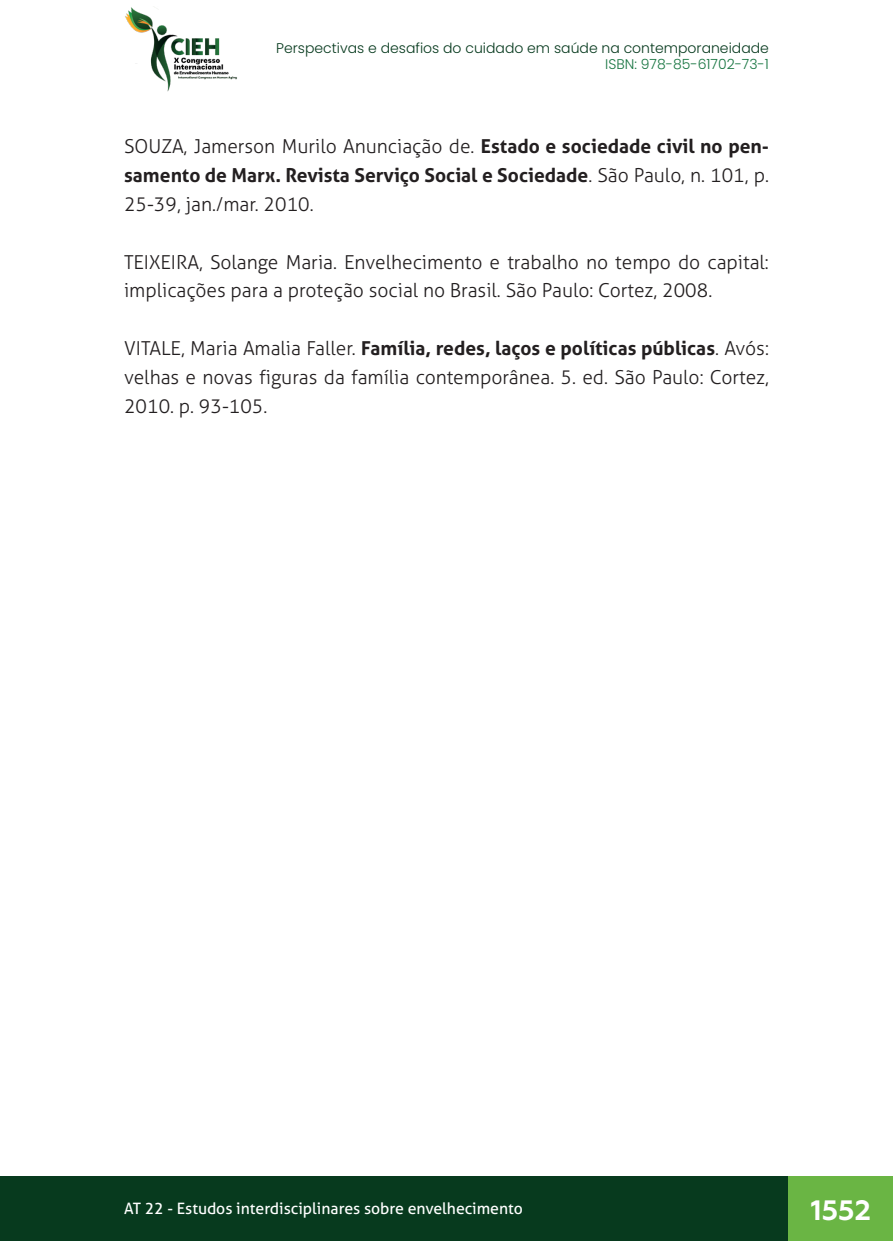
<style>
.page{position:relative;width:893px;height:1241px;background:#fff}
.page>*{position:absolute;margin:0;border:0;box-sizing:border-box;transform-origin:0 0}
.t1{font:700 28px "Geometria";color:#fff}
._12_REFERENCIAS{font:300 19.25px/28.9px "Aller";color:#231f20;text-align:justify}
.t2{font:15.75px "Aller";color:#fff}
.t3{font:300 14px "Poppins";color:#073a1e}
.t4{font:300 14px "Poppins";color:#177541}
.s1{font-weight:700}
</style>
<div class="page">
<div style="left:0;top:1176px;width:893px;height:64px;background:#073a1e"></div>
<div style="left:789px;top:1176px;width:104px;height:64px;background:#6ab544"></div>
<img style="left:125px;top:6px;width:112px;height:86px">
<p class="t3" style="left:276px;top:39px;width:494px">Perspectivas e desafios do cuidado em saúde na contemporaneidade</p>
<p class="t4" style="left:605px;top:56px;width:165px">ISBN: 978-85-61702-73-1</p>
<p class="_12_REFERENCIAS" style="left:124px;top:131px;width:646px">SOUZA, Jamerson Murilo Anunciação de. <span class="s1">Estado e sociedade civil no pen&shy;samento de Marx. Revista Serviço Social e Sociedade</span>. São Paulo, n. 101, p.<br>25-39, jan./mar. 2010.</p>
<p class="_12_REFERENCIAS" style="left:124px;top:247px;width:646px">TEIXEIRA, Solange Maria. Envelhecimento e trabalho no tempo do capital: implicações para a proteção social no Brasil. São Paulo: Cortez, 2008.</p>
<p class="_12_REFERENCIAS" style="left:124px;top:334px;width:646px">VITALE, Maria Amalia Faller. <span class="s1">Família, redes, laços e políticas públicas</span>. Avós: velhas e novas figuras da família contemporânea. 5. ed. São Paulo: Cortez, 2010. p. 93-105.</p>
<p class="t2" style="left:124px;top:1198px;width:400px">AT 22 - Estudos interdisciplinares sobre envelhecimento</p>
<h1 class="t1" style="left:811px;top:1192px;width:61px">1552</h1>
</div>
